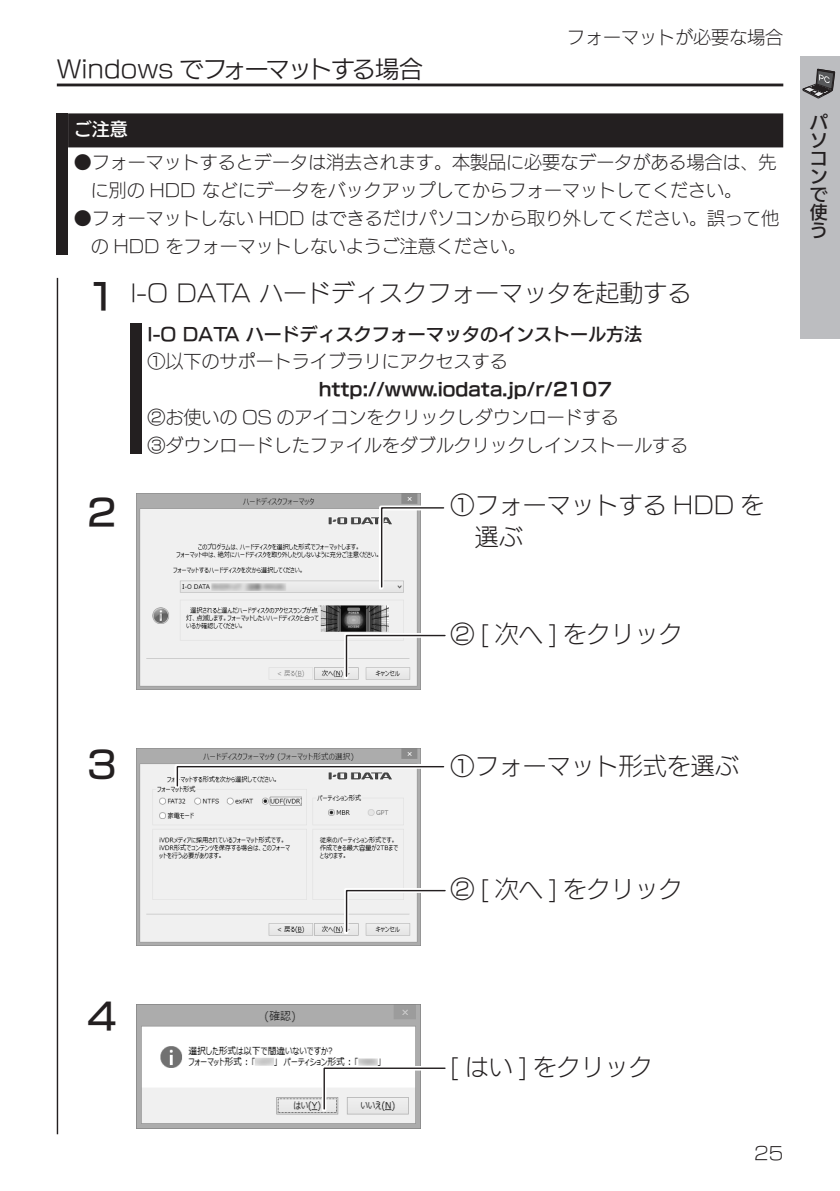
<style>
.page{position:relative;width:840px;height:1191px;background:#fff}
.page>*{position:absolute;margin:0;border:0;box-sizing:border-box;transform-origin:0 0}
.手順番号{font:36px "New Rodin Pro DB";color:#231f20}
.本文{font:24px "New Rodin Pro L";color:#231f20}
.項タイトル{font:24px "New Rodin Pro M";letter-spacing:-.03em;color:#231f20}
.本文_小_１字下げ{font:18px/28px "New Rodin Pro L";color:#231f20}
.本文_小{font:18px "New Rodin Pro L";color:#231f20}
.参考見出し{font:18px/18px "New Rodin Pro DB";color:#231f20}
.本文_小-2{font:18px "New Rodin Pro B";color:#231f20}
.注意見出し{font:18px "New Rodin Pro DB";color:#fff}
</style>
<div class="page">
<div style="left:799px;top:57px;width:40px;height:282px;background:#bcbdc0"></div>
<svg style="left:802px;top:69px;width:32px;height:29px"></svg>
<hr style="left:57px;top:84px;width:725px;height:2px;background:#231f20">
<hr style="left:57px;top:278px;width:1px;height:856px;background:#231f20">
<div style="left:68px;top:113px;width:714px;height:34px;background:#231f20"></div>
<div style="left:57px;top:113px;width:11px;height:142px;background:#231f20"></div>
<div style="left:130px;top:323px;width:12px;height:131px;background:#231f20"></div>
<img style="left:136px;top:493px;width:284px;height:196px">
<div style="left:379px;top:505px;width:67px;height:84px;background:#fff"></div>
<svg style="left:381px;top:507px;width:63px;height:81px"></svg>
<svg style="left:344px;top:633px;width:77px;height:46px"></svg>
<svg style="left:345px;top:634px;width:101px;height:43px"></svg>
<img style="left:136px;top:749px;width:284px;height:196px">
<div style="left:175px;top:764px;width:271px;height:24px;background:#fff"></div>
<svg style="left:176px;top:766px;width:268px;height:21px"></svg>
<svg style="left:344px;top:888px;width:77px;height:46px"></svg>
<svg style="left:345px;top:889px;width:101px;height:43px"></svg>
<img style="left:136px;top:1005px;width:284px;height:123px">
<svg style="left:321px;top:1065px;width:100px;height:46px"></svg>
<svg style="left:322px;top:1066px;width:124px;height:44px"></svg>
<p class="項タイトル" style="left:57px;top:48px;width:368px">Windows でフォーマットする場合</p>
<p class="本文_小_１字下げ" style="left:566px;top:22px;width:217px">フォーマットが必要な場合</p>
<p class="注意見出し" style="left:74px;top:114px;width:55px">ご注意</p>
<p class="本文_小_１字下げ" style="left:91px;top:147px;width:686px;text-indent:-17px">●フォーマットするとデータは消去されます。本製品に必要なデータがある場合は、先に別の HDD などにデータをバックアップしてからフォーマットしてください。</p>
<p class="本文_小_１字下げ" style="left:91px;top:203px;width:689px;text-indent:-17px">●フォーマットしない HDD はできるだけパソコンから取り外してください。誤って他の HDD をフォーマットしないようご注意ください。</p>
<p class="手順番号" style="left:88px;top:265px;width:31px">1</p>
<p class="手順番号" style="left:84px;top:481px;width:37px">２</p>
<p class="本文" style="left:130px;top:273px;width:562px">I-O DATA ハードディスクフォーマッタを起動する</p>
<p class="参考見出し" style="left:147px;top:323px;width:496px">I-O DATA ハードディスクフォーマッタのインストール方法</p>
<p class="本文_小" style="left:147px;top:346px;width:362px">①以下のサポートライブラリにアクセスする</p>
<p class="本文_小-2" style="left:318px;top:373px;width:295px">http://www.iodata.jp/r/2107</p>
<p class="本文_小" style="left:147px;top:402px;width:472px">②お使いの OS のアイコンをクリックしダウンロードする</p>
<p class="本文_小" style="left:147px;top:430px;width:542px">③ダウンロードしたファイルをダブルクリックしインストールする</p>
<p class="本文" style="left:450px;top:485px;width:315px">①フォーマットする HDD を</p>
<p class="本文" style="left:450px;top:517px;width:73px">　選ぶ</p>
<p class="参考見出し" style="left:809px;top:111px;width:20px">パソコンで使う</p>
<p class="本文" style="left:450px;top:614px;width:234px">② [ 次へ ] をクリック</p>
<p class="手順番号" style="left:84px;top:733px;width:37px">３</p>
<p class="手順番号" style="left:85px;top:985px;width:37px">４</p>
<p class="本文" style="left:450px;top:746px;width:290px">①フォーマット形式を選ぶ</p>
<p class="本文" style="left:450px;top:869px;width:234px">② [ 次へ ] をクリック</p>
<p class="本文" style="left:450px;top:1046px;width:204px">[ はい ] をクリック</p>
<p class="本文_小_１字下げ" style="left:753px;top:1138px;width:31px">25</p>
</div>
